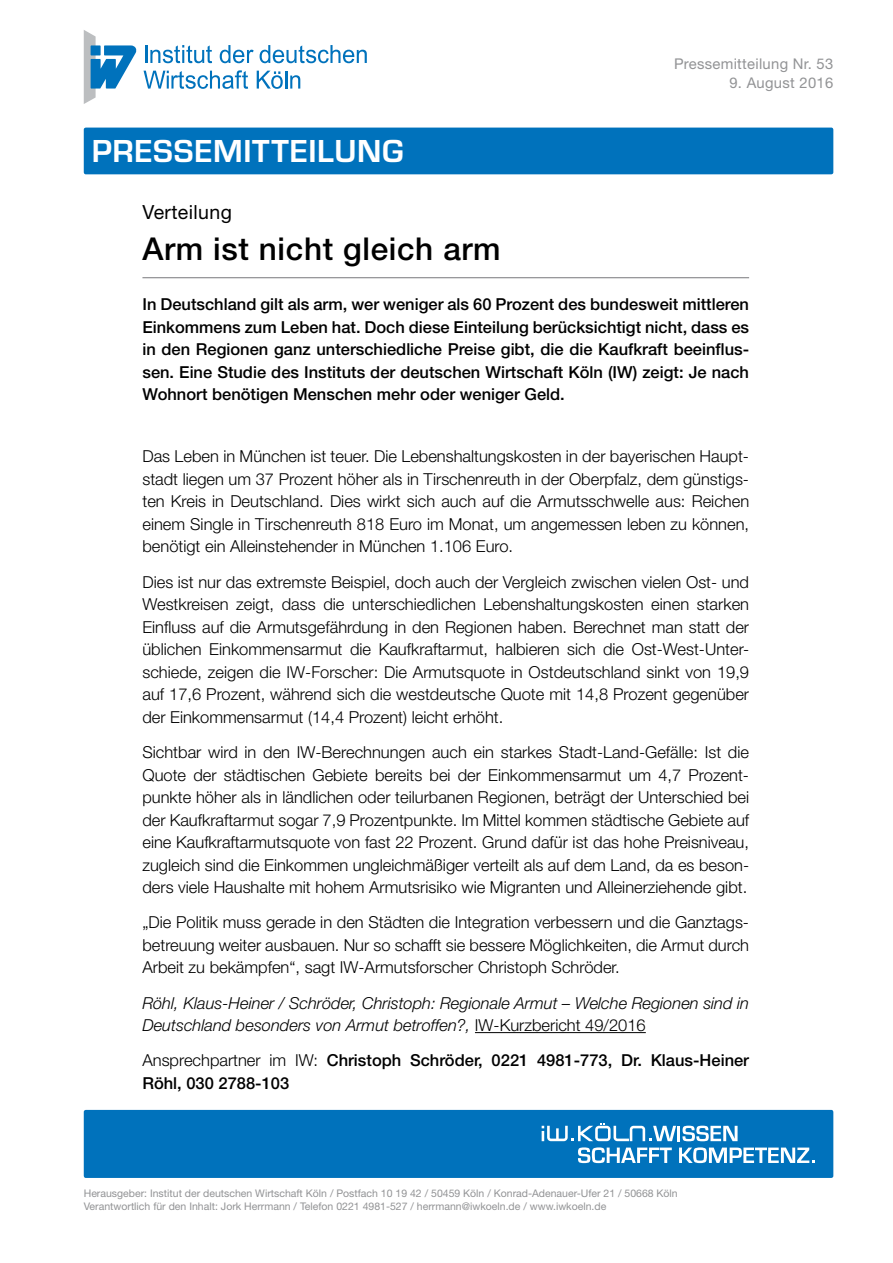
<style>
.page{position:relative;width:893px;height:1263px;background:#fff}
.page>*{position:absolute;margin:0;border:0;box-sizing:border-box;transform-origin:0 0}
.t1{font:700 33px "Eurostile";letter-spacing:.02em;color:#fff}
.t2{font:500 31.5px "Helvetica Neue LT Std";letter-spacing:.02em;color:#000}
.t3{font:19.5px "Helvetica Neue LT Std";letter-spacing:.02em;color:#000}
.t4{font:300 16.5px/22.5px "Helvetica Neue LT Std";color:#000;text-align:justify}
.t5{font:500 16.5px/22.5px "Helvetica Neue LT Std";color:#000;text-align:justify}
.t6{font:italic 300 16.5px/22.5px "Helvetica Neue LT Std";color:#000}
.t7{font:14.85px "Helvetica Neue LT Std";letter-spacing:.02em;color:#929395}
.t8{font:10.5px/12.6px "Helvetica Neue LT Std";color:#929395}
.s1{font-style:normal}
.s2{font-weight:300}
</style>
<div class="page">
<div style="left:84px;top:128px;width:749px;height:46px;background:#0072bc;border-radius:2px"></div>
<hr style="left:142px;top:277px;width:607px;height:1px;background:#77787b">
<hr style="left:475px;top:1032px;width:171px;height:1px;background:#000">
<div style="left:84px;top:1110px;width:749px;height:68px;background:#0072bc;border-radius:2px"></div>
<hr style="left:677px;top:1126px;width:3px;height:15px;background:#fff">
<svg style="left:682px;top:1126px;width:55px;height:15px"></svg>
<svg style="left:578px;top:1147px;width:94px;height:16px"></svg>
<svg style="left:679px;top:1147px;width:136px;height:16px"></svg>
<svg style="left:542px;top:1123px;width:134px;height:18px"></svg>
<svg style="left:145px;top:45px;width:67px;height:18px"></svg>
<svg style="left:220px;top:45px;width:34px;height:18px"></svg>
<svg style="left:260px;top:45px;width:107px;height:18px"></svg>
<svg style="left:144px;top:70px;width:104px;height:19px"></svg>
<svg style="left:257px;top:71px;width:43px;height:18px"></svg>
<svg style="left:84px;top:30px;width:53px;height:74px"></svg>
<h1 class="t1" style="left:92px;top:133px;width:313px">PRESSEMITTEILUNG</h1>
<p class="t7" style="left:674px;top:55px;width:161px">Pressemitteilung Nr. 53</p>
<p class="t7" style="left:729px;top:74px;width:105px">9. August 2016</p>
<p class="t3" style="left:142px;top:201px;width:91px">Verteilung</p>
<h2 class="t2" style="left:142px;top:230px;width:360px">Arm ist nicht gleich arm</h2>
<p class="t5" style="left:142px;top:293px;width:608px">In Deutschland gilt als arm, wer weniger als 60 Prozent des bundesweit mittleren Einkommens zum Leben hat. Doch diese Einteilung berücksichtigt nicht, dass es in den Regionen ganz unterschiedliche Preise gibt, die die Kaufkraft beeinflus&shy;sen. Eine Studie des Instituts der deutschen Wirtschaft Köln (IW) zeigt: Je nach Wohnort benötigen Menschen mehr oder weniger Geld.</p>
<p class="t4" style="left:142px;top:445px;width:608px">Das Leben in München ist teuer. Die Lebenshaltungskosten in der bayerischen Haupt&shy;stadt liegen um 37 Prozent höher als in Tirschenreuth in der Oberpfalz, dem günstigs&shy;ten Kreis in Deutschland. Dies wirkt sich auch auf die Armutsschwelle aus: Reichen einem Single in Tirschenreuth 818 Euro im Monat, um angemessen leben zu können, benötigt ein Alleinstehender in München 1.106 Euro.</p>
<p class="t4" style="left:142px;top:570px;width:608px">Dies ist nur das extremste Beispiel, doch auch der Vergleich zwischen vielen Ost- und Westkreisen zeigt, dass die unterschiedlichen Lebenshaltungskosten einen starken Einfluss auf die Armutsgefährdung in den Regionen haben. Berechnet man statt der üblichen Einkommensarmut die Kaufkraftarmut, halbieren sich die Ost-West-Unter&shy;schiede, zeigen die IW-Forscher: Die Armutsquote in Ostdeutschland sinkt von 19,9 auf 17,6 Prozent, während sich die westdeutsche Quote mit 14,8 Prozent gegenüber der Einkommensarmut (14,4 Prozent) leicht erhöht.</p>
<p class="t4" style="left:142px;top:740px;width:608px">Sichtbar wird in den IW-Berechnungen auch ein starkes Stadt-Land-Gefälle: Ist die Quote der städtischen Gebiete bereits bei der Einkommensarmut um 4,7 Prozent&shy;punkte höher als in ländlichen oder teilurbanen Regionen, beträgt der Unterschied bei der Kaufkraftarmut sogar 7,9 Prozentpunkte. Im Mittel kommen städtische Gebiete auf eine Kaufkraftarmutsquote von fast 22 Prozent. Grund dafür ist das hohe Preisniveau, zugleich sind die Einkommen ungleichmäßiger verteilt als auf dem Land, da es beson&shy;ders viele Haushalte mit hohem Armutsrisiko wie Migranten und Alleinerziehende gibt.</p>
<p class="t4" style="left:142px;top:911px;width:608px">„Die Politik muss gerade in den Städten die Integration verbessern und die Ganztags&shy;betreuung weiter ausbauen. Nur so schafft sie bessere Möglichkeiten, die Armut durch Arbeit zu bekämpfen“, sagt IW-Armutsforscher Christoph Schröder.</p>
<p class="t6" style="left:142px;top:991px;width:608px">Röhl, Klaus-Heiner / Schröder, Christoph: Regionale Armut – Welche Regionen sind in<br>Deutschland besonders von Armut betroffen?, <span class="s1">IW-Kurzbericht 49/2016</span></p>
<p class="t5" style="left:142px;top:1049px;width:608px"><span class="s2">Ansprechpartner im IW:</span> Christoph Schröder, 0221 4981-773, Dr. Klaus-Heiner<br>Röhl, 030 2788-103</p>
<p class="t8" style="left:84px;top:1187px;width:596px">Herausgeber: Institut der deutschen Wirtschaft Köln / Postfach 10 19 42 / 50459 Köln / Konrad-Adenauer-Ufer 21 / 50668 Köln<br>Verantwortlich für den Inhalt: Jork Herrmann / Telefon 0221 4981-527 / herrmann@iwkoeln.de / www.iwkoeln.de</p>
</div>
